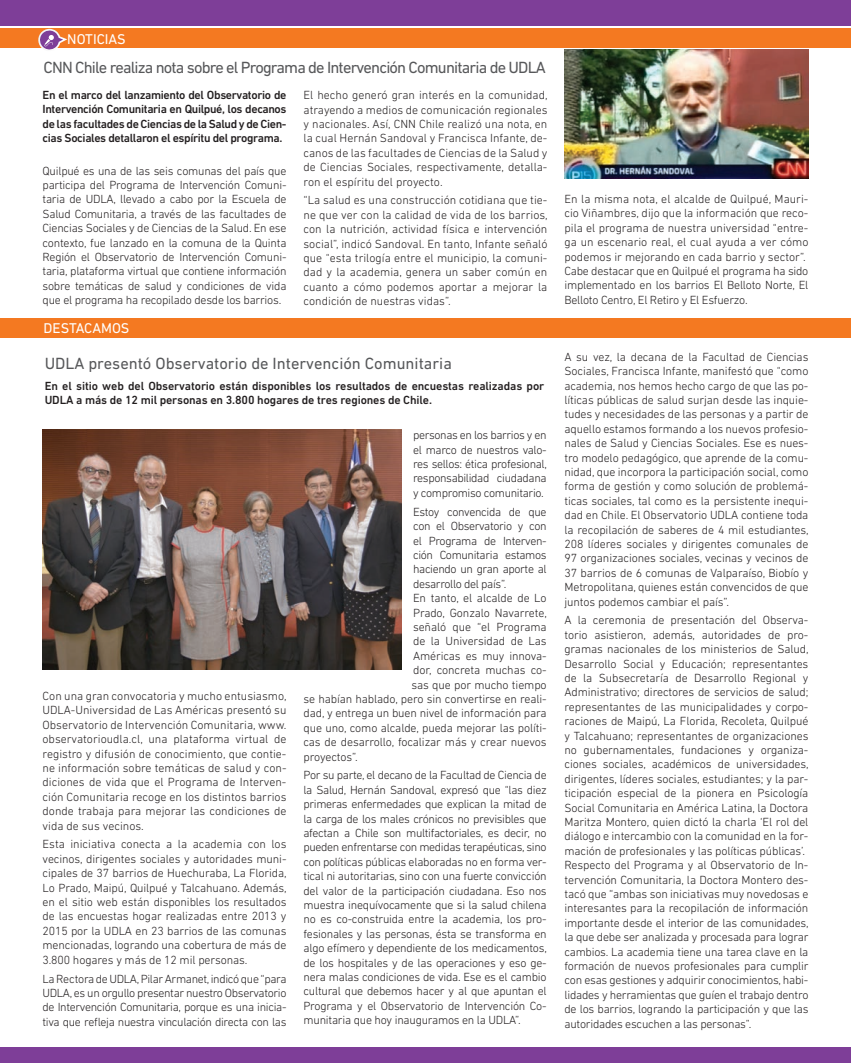
<style>
.page{position:relative;width:851px;height:1063px;background:#fff}
.page>*{position:absolute;margin:0;border:0;box-sizing:border-box;transform-origin:0 0}
.t1{font:16.5px "DIN Next LT Pro";letter-spacing:-.05em;color:#57585a}
.t2{font:16.5px "DIN Next LT Pro";color:#57585a}
.t3{font:14.4px "DIN Next LT Pro";color:#fff}
.t4{font:300 12px/14.4px "DIN Next LT Pro";letter-spacing:-.01em;color:#231f20;text-align:justify}
.t5{font:500 12px/14.4px "DIN Next LT Pro";letter-spacing:-.01em;color:#231f20}
.t6{font:300 12px "DIN Next LT Pro";letter-spacing:-.03em;color:#231f20}
</style>
<div class="page">
<div style="left:0;top:29px;width:850px;height:19px;background:#f47921"></div>
<div style="left:0;top:318px;width:850px;height:19px;background:#f47921"></div>
<div style="left:0;top:0;width:850px;height:26px;background:#7e3e98"></div>
<div style="left:0;top:1047px;width:850px;height:16px;background:#7e3e98"></div>
<svg style="left:38px;top:29px;width:29px;height:21px"></svg>
<img style="left:564px;top:49px;width:244px;height:130px">
<img style="left:43px;top:429px;width:358px;height:241px">
<p class="t3" style="left:67px;top:30px;width:60px">NOTICIAS</p>
<h1 class="t1" style="left:44px;top:58px;width:503px">CNN Chile realiza nota sobre el Programa de Intervención Comunitaria de UDLA</h1>
<p class="t5" style="left:43px;top:88px;width:245px;text-align:justify">En el marco del lanzamiento del Observatorio de Intervención Comunitaria en Quilpué, los decanos de las facultades de Ciencias de la Salud y de Cien&shy;cias Sociales detallaron el espíritu del programa.</p>
<p class="t4" style="left:43px;top:163px;width:245px">Quilpué es una de las seis comunas del país que participa del Programa de Intervención Comuni&shy;taria de UDLA, llevado a cabo por la Escuela de Salud Comunitaria, a través de las facultades de Ciencias Sociales y de Ciencias de la Salud. En ese contexto, fue lanzado en la comuna de la Quinta Región el Observatorio de Intervención Comuni&shy;taria, plataforma virtual que contiene información sobre temáticas de salud y condiciones de vida que el programa ha recopilado desde los barrios.</p>
<p class="t3" style="left:44px;top:320px;width:87px">DESTACAMOS</p>
<p class="t4" style="left:303px;top:88px;width:246px">El hecho generó gran interés en la comunidad, atrayendo a medios de comunicación regionales y nacionales. Así, CNN Chile realizó una nota, en la cual Hernán Sandoval y Francisca Infante, de&shy;canos de las facultades de Ciencias de la Salud y de Ciencias Sociales, respectivamente, detalla&shy;ron el espíritu del proyecto.</p>
<p class="t4" style="left:303px;top:193px;width:246px">“La salud es una construcción cotidiana que tie&shy;ne que ver con la calidad de vida de los barrios, con la nutrición, actividad física e intervención social”, indicó Sandoval. En tanto, Infante señaló que “esta trilogía entre el municipio, la comuni&shy;dad y la academia, genera un saber común en cuanto a cómo podemos aportar a mejorar la condición de nuestras vidas”.</p>
<p class="t4" style="left:564px;top:192px;width:245px;text-align:left">En la misma nota, el alcalde de Quilpué, Mauri&shy;cio Viñambres, dijo que la información que reco&shy;pila el programa de nuestra universidad “entre&shy;ga un escenario real, el cual ayuda a ver cómo podemos ir mejorando en cada barrio y sector”.<br>Cabe destacar que en Quilpué el programa ha sido implementado en los barrios El Belloto Norte, El Belloto Centro, El Retiro y El Esfuerzo.</p>
<h1 class="t2" style="left:45px;top:354px;width:408px">UDLA presentó Observatorio de Intervención Comunitaria</h1>
<p class="t5" style="left:45px;top:379px;width:501px">En el sitio web del Observatorio están disponibles los resultados de encuestas realizadas por<br>UDLA a más de 12 mil personas en 3.800 hogares de tres regiones de Chile.</p>
<p class="t4" style="left:43px;top:689px;width:246px">Con una gran convocatoria y mucho entusiasmo, UDLA-Universidad de Las Américas presentó su Observatorio de Intervención Comunitaria, www. observatorioudla.cl, una plataforma virtual de registro y difusión de conocimiento, que contie&shy;ne información sobre temáticas de salud y con&shy;diciones de vida que el Programa de Interven&shy;ción Comunitaria recoge en los distintos barrios donde trabaja para mejorar las condiciones de vida de sus vecinos.</p>
<p class="t4" style="left:43px;top:837px;width:246px">Esta iniciativa conecta a la academia con los vecinos, dirigentes sociales y autoridades muni&shy;cipales de 37 barrios de Huechuraba, La Florida, Lo Prado, Maipú, Quilpué y Talcahuano. Además, en el sitio web están disponibles los resultados de las encuestas hogar realizadas entre 2013 y 2015 por la UDLA en 23 barrios de las comunas mencionadas, logrando una cobertura de más de 3.800 hogares y más de 12 mil personas.</p>
<p class="t4" style="left:43px;top:971px;width:245px">La Rectora de UDLA, Pilar Armanet, indicó que “para UDLA, es un orgullo presentar nuestro Observatorio de Intervención Comunitaria, porque es una inicia&shy;tiva que refleja nuestra vinculación directa con las</p>
<p class="t4" style="left:413px;top:428px;width:135px">personas en los barrios y en el marco de nuestros valo&shy;res sellos: ética profesional, responsabilidad ciudadana y compromiso comunitario.</p>
<p class="t6" style="left:413px;top:505px;width:135px">Estoy convencida de que</p>
<p class="t6" style="left:413px;top:519px;width:135px">con el Observatorio y con</p>
<p class="t6" style="left:413px;top:534px;width:135px">el Programa de Interven-</p>
<p class="t6" style="left:413px;top:548px;width:135px">ción Comunitaria estamos</p>
<p class="t6" style="left:413px;top:562px;width:135px">haciendo un gran aporte al</p>
<p class="t6" style="left:413px;top:577px;width:95px">desarrollo del país”.</p>
<p class="t4" style="left:413px;top:591px;width:135px">En tanto, el alcalde de Lo</p>
<p class="t4" style="left:413px;top:605px;width:135px">Prado, Gonzalo Navarrete,</p>
<p class="t4" style="left:413px;top:620px;width:135px">señaló que “el Programa</p>
<p class="t4" style="left:413px;top:634px;width:135px">de la Universidad de Las</p>
<p class="t4" style="left:413px;top:648px;width:135px">Américas es muy innova-</p>
<p class="t4" style="left:413px;top:663px;width:135px">dor, concreta muchas co-</p>
<p class="t4" style="left:411px;top:677px;width:137px">sas que por mucho tiempo</p>
<p class="t4" style="left:303px;top:692px;width:245px">se habían hablado, pero sin convertirse en reali-</p>
<p class="t4" style="left:303px;top:706px;width:244px">dad, y entrega un buen nivel de información para</p>
<p class="t4" style="left:303px;top:720px;width:245px">que uno, como alcalde, pueda mejorar las políti-</p>
<p class="t4" style="left:303px;top:735px;width:244px">cas de desarrollo, focalizar más y crear nuevos</p>
<p class="t4" style="left:303px;top:749px;width:56px">proyectos”.</p>
<p class="t4" style="left:303px;top:768px;width:245px">Por su parte, el decano de la Facultad de Ciencia de la Salud, Hernán Sandoval, expresó que “las diez primeras enfermedades que explican la mitad de la carga de los males crónicos no previsibles que afectan a Chile son multifactoriales, es decir, no pueden enfrentarse con medidas terapéuticas, sino con políticas públicas elaboradas no en forma ver&shy;tical ni autoritarias, sino con una fuerte convicción del valor de la participación ciudadana. Eso nos muestra inequívocamente que si la salud chilena no es co-construida entre la academia, los pro&shy;fesionales y las personas, ésta se transforma en algo efímero y dependiente de los medicamentos, de los hospitales y de las operaciones y eso ge&shy;nera malas condiciones de vida. Ese es el cambio cultural que debemos hacer y al que apuntan el Programa y el Observatorio de Intervención Co&shy;munitaria que hoy inauguramos en la UDLA”.</p>
<p class="t4" style="left:564px;top:349px;width:246px">A su vez, la decana de la Facultad de Ciencias Sociales, Francisca Infante, manifestó que “como academia, nos hemos hecho cargo de que las po&shy;líticas públicas de salud surjan desde las inquie&shy;tudes y necesidades de las personas y a partir de aquello estamos formando a los nuevos profesio&shy;nales de Salud y Ciencias Sociales. Ese es nues&shy;tro modelo pedagógico, que aprende de la comu&shy;nidad, que incorpora la participación social, como forma de gestión y como solución de problemá&shy;ticas sociales, tal como es la persistente inequi&shy;dad en Chile. El Observatorio UDLA contiene toda la recopilación de saberes de 4 mil estudiantes, 208 líderes sociales y dirigentes comunales de 97 organizaciones sociales, vecinas y vecinos de 37 barrios de 6 comunas de Valparaíso, Biobío y Metropolitana, quienes están convencidos de que juntos podemos cambiar el país”.</p>
<p class="t4" style="left:564px;top:613px;width:246px;text-align:left">A la ceremonia de presentación del Observa&shy;torio asistieron, además, autoridades de pro&shy;gramas nacionales de los ministerios de Salud, Desarrollo Social y Educación; representantes de la Subsecretaría de Desarrollo Regional y Administrativo; directores de servicios de salud; representantes de las municipalidades y corpo&shy;raciones de Maipú, La Florida, Recoleta, Quilpué y Talcahuano; representantes de organizaciones no gubernamentales, fundaciones y organiza&shy;ciones sociales, académicos de universidades, dirigentes, líderes sociales, estudiantes; y la par&shy;ticipación especial de la pionera en Psicología Social Comunitaria en América Latina, la Doctora Maritza Montero, quien dictó la charla ‘El rol del diálogo e intercambio con la comunidad en la for&shy;mación de profesionales y las políticas públicas’.<br>Respecto del Programa y al Observatorio de In&shy;tervención Comunitaria, la Doctora Montero des&shy;tacó que “ambas son iniciativas muy novedosas e interesantes para la recopilación de información importante desde el interior de las comunidades, la que debe ser analizada y procesada para lograr cambios. La academia tiene una tarea clave en la formación de nuevos profesionales para cumplir con esas gestiones y adquirir conocimientos, habi&shy;lidades y herramientas que guíen el trabajo dentro de los barrios, logrando la participación y que las autoridades escuchen a las personas”.</p>
</div>
